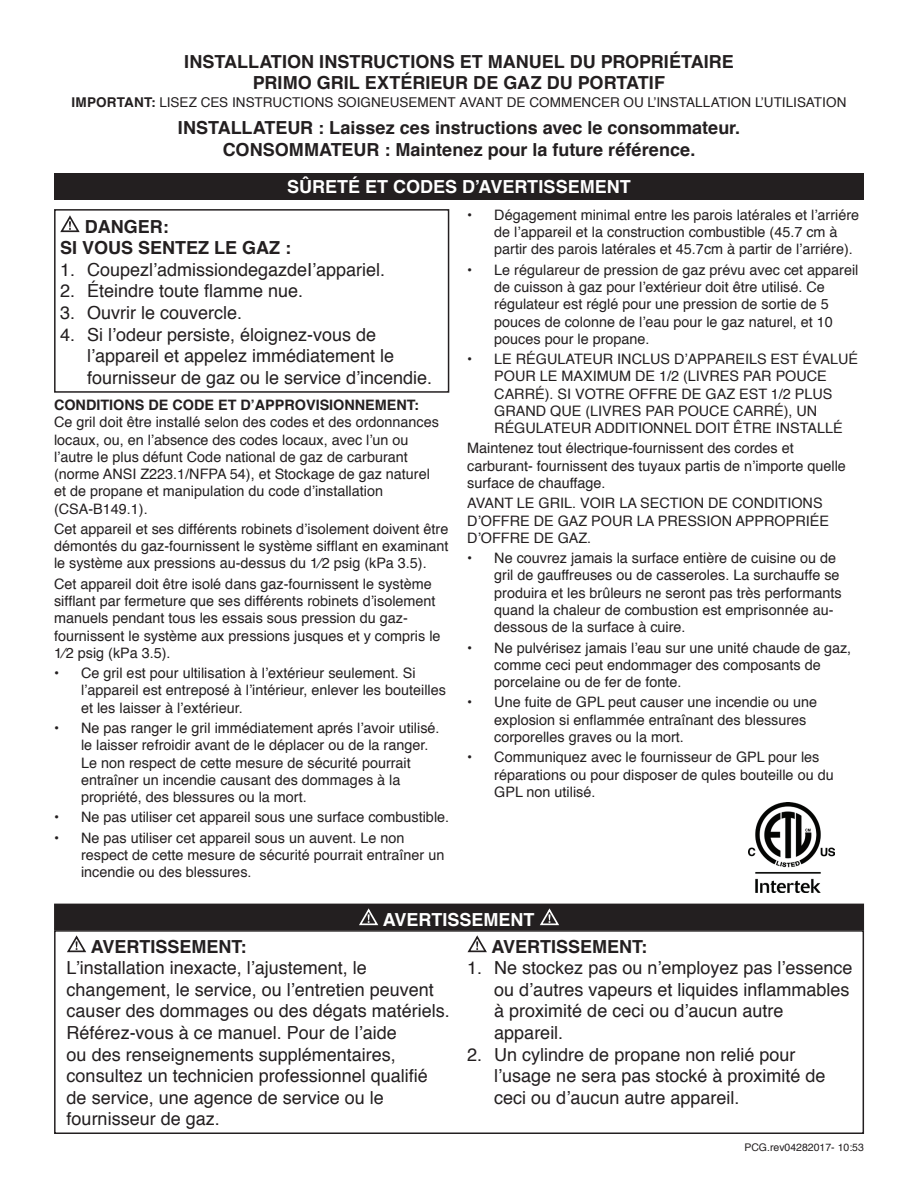
<style>
.page{position:relative;width:918px;height:1188px;background:#fff}
.page>*{position:absolute;margin:0;border:0;box-sizing:border-box;transform-origin:0 0}
.t1{font:18px/21.6px "Helvetica";color:#231f20}
.t2{font:700 18px/21.6px "Helvetica";color:#231f20;text-align:center}
.t3{font:700 18px "Helvetica";color:#fff}
.t4{font:14.4px/17.2px "Helvetica";color:#231f20}
.t5{font:700 14.4px "Helvetica";color:#231f20}
.t6{font:13.5px "Helvetica";color:#231f20}
.t7{font:10.5px "Helvetica";color:#231f20}
.s1{font-weight:700}
</style>
<div class="page">
<svg style="left:67px;top:935px;width:19px;height:18px"></svg>
<svg style="left:467px;top:935px;width:20px;height:18px"></svg>
<div style="left:55px;top:904px;width:808px;height:25px;background:#231f20"></div>
<svg style="left:359px;top:908px;width:19px;height:18px"></svg>
<svg style="left:540px;top:908px;width:19px;height:18px"></svg>
<div style="left:54px;top:904px;width:810px;height:26px;border:2px solid #231f20"></div>
<div style="left:54px;top:930px;width:810px;height:204px;border:2px solid #231f20"></div>
<svg style="left:60px;top:215px;width:20px;height:18px"></svg>
<div style="left:54px;top:209px;width:395px;height:184px;border:2px solid #231f20"></div>
<div style="left:54px;top:174px;width:810px;height:26px;background:#231f20"></div>
<img style="left:749px;top:802px;width:85px;height:90px">
<p class="t2" style="left:184px;top:51px;width:551px">INSTALLATION INSTRUCTIONS ET MANUEL DU PROPRIÉTAIRE<br>PRIMO GRIL EXTÉRIEUR DE GAZ DU PORTATIF</p>
<p class="t6" style="left:72px;top:92px;width:776px"><span class="s1">IMPORTANT:</span> LISEZ CES INSTRUCTIONS SOIGNEUSEMENT AVANT DE COMMENCER OU L’INSTALLATION L’UTILISATION</p>
<p class="t2" style="left:178px;top:117px;width:564px">INSTALLATEUR : Laissez ces instructions avec le consommateur.<br>CONSOMMATEUR : Maintenez pour la future référence.</p>
<p class="t3" style="left:287px;top:172px;width:345px">SÛRETÉ ET CODES D’AVERTISSEMENT</p>
<p class="t2" style="left:60px;top:216px;width:233px;text-align:left;text-indent:25px">DANGER:<br>SI VOUS SENTEZ LE GAZ :</p>
<p class="t1" style="left:60px;top:259px;width:327px">1. Coupezl’admissiondegazdeI’appariel.</p>
<p class="t1" style="left:60px;top:281px;width:245px">2. Éteindre toute flamme nue.</p>
<p class="t1" style="left:60px;top:302px;width:184px">3. Ouvrir le couvercle.</p>
<p class="t1" style="left:87px;top:324px;width:347px;text-indent:-27px">4. Si l’odeur persiste, éloignez-vous de l’appareil et appelez immédiatement le fournisseur de gaz ou le service d’incendie.</p>
<p class="t5" style="left:54px;top:393px;width:366px">CONDITIONS DE CODE ET D’APPROVISIONNEMENT:</p>
<p class="t4" style="left:54px;top:414px;width:386px">Ce gril doit être installé selon des codes et des ordonnances locaux, ou, en l’absence des codes locaux, avec l’un ou l’autre le plus défunt Code national de gaz de carburant (norme ANSI Z223.1/NFPA 54), et Stockage de gaz naturel et de propane et manipulation du code d’installation (CSA-B149.1).</p>
<p class="t4" style="left:54px;top:521px;width:396px;text-align:justify">Cet appareil et ses différents robinets d’isolement doivent être démontés du gaz-fournissent le système sifflant en examinant le système aux pressions au-dessus du 1⁄2 psig (kPa 3.5).</p>
<p class="t4" style="left:54px;top:576px;width:388px">Cet appareil doit être isolé dans gaz-fournissent le système sifflant par fermeture que ses différents robinets d’isolement manuels pendant tous les essais sous pression du gaz&shy;fournissent le système aux pressions jusques et y compris le 1⁄2 psig (kPa 3.5).</p>
<p class="t4" style="left:81px;top:665px;width:366px;text-indent:-27px">• Ce gril est pour ultilisation à l’extérieur seulement. Si l’appareil est entreposé à l’intérieur, enlever les bouteilles et les laisser à l’extérieur.</p>
<p class="t4" style="left:81px;top:720px;width:360px;text-indent:-27px">• Ne pas ranger le gril immédiatement aprés l’avoir utilisé. le laisser refroidir avant de le déplacer ou de la ranger.<br>Le non respect de cette mesure de sécurité pourrait entraîner un incendie causant des dommages à la propriété, des blessures ou la mort.</p>
<p class="t4" style="left:54px;top:809px;width:397px">• Ne pas utiliser cet appareil sous une surface combustible.</p>
<p class="t4" style="left:81px;top:829px;width:365px;text-indent:-27px">• Ne pas utiliser cet appareil sous un auvent. Le non respect de cette mesure de sécurité pourrait entraîner un incendie ou des blessures.</p>
<p class="t4" style="left:494px;top:207px;width:366px;text-indent:-27px">• Dégagement minimal entre les parois latérales et l’arriére de l’appareil et la construction combustible (45.7 cm à partir des parois latérales et 45.7cm à partir de l’arriére).</p>
<p class="t4" style="left:494px;top:261px;width:366px;text-indent:-27px">• Le régulareur de pression de gaz prévu avec cet appareil de cuisson à gaz pour l’extérieur doit être utilisé. Ce régulateur est réglé pour une pression de sortie de 5 pouces de colonne de l’eau pour le gaz naturel, et 10 pouces pour le propane.</p>
<p class="t4" style="left:494px;top:351px;width:365px;text-indent:-27px">• LE RÉGULATEUR INCLUS D’APPAREILS EST ÉVALUÉ POUR LE MAXIMUM DE 1/2 (LIVRES PAR POUCE CARRÉ). SI VOTRE OFFRE DE GAZ EST 1/2 PLUS GRAND QUE (LIVRES PAR POUCE CARRÉ), UN RÉGULATEUR ADDITIONNEL DOIT ÊTRE INSTALLÉ</p>
<p class="t4" style="left:467px;top:440px;width:380px">Maintenez tout électrique-fournissent des cordes et carburant- fournissent des tuyaux partis de n’importe quelle surface de chauffage.</p>
<p class="t4" style="left:467px;top:495px;width:363px">AVANT LE GRIL. VOIR LA SECTION DE CONDITIONS<br>D’OFFRE DE GAZ POUR LA PRESSION APPROPRIÉE<br>D’OFFRE DE GAZ.</p>
<p class="t4" style="left:494px;top:550px;width:349px;text-indent:-27px">• Ne couvrez jamais la surface entière de cuisine ou de gril de gauffreuses ou de casseroles. La surchauffe se produira et les brûleurs ne seront pas très performants quand la chaleur de combustion est emprisonnée au&shy;dessous de la surface à cuire.</p>
<p class="t4" style="left:494px;top:639px;width:358px;text-indent:-27px">• Ne pulvérisez jamais l’eau sur une unité chaude de gaz, comme ceci peut endommager des composants de porcelaine ou de fer de fonte.</p>
<p class="t4" style="left:494px;top:694px;width:324px;text-indent:-27px">• Une fuite de GPL peut causer une incendie ou une explosion si enflammée entraînant des blessures corporelles graves ou la mort.</p>
<p class="t4" style="left:494px;top:749px;width:341px;text-indent:-27px">• Communiquez avec le fournisseur de GPL pour les réparations ou pour disposer de qules bouteille ou du<br>GPL non utilisé.</p>
<p class="t3" style="left:383px;top:905px;width:153px">AVERTISSEMENT</p>
<p class="t2" style="left:91px;top:936px;width:157px">AVERTISSEMENT:</p>
<p class="t1" style="left:67px;top:958px;width:385px">L’installation inexacte, l’ajustement, le changement, le service, ou l’entretien peuvent causer des dommages ou des dégats matériels.<br>Référez-vous à ce manuel. Pour de l’aide<br>ou des renseignements supplémentaires, consultez un technicien professionnel qualifié de service, une agence de service ou le fournisseur de gaz.</p>
<p class="t2" style="left:491px;top:936px;width:157px">AVERTISSEMENT:</p>
<p class="t1" style="left:494px;top:958px;width:360px;text-indent:-27px">1. Ne stockez pas ou n’employez pas l’essence ou d’autres vapeurs et liquides inflammables à proximité de ceci ou d’aucun autre appareil.</p>
<p class="t1" style="left:494px;top:1044px;width:333px;text-indent:-27px">2. Un cylindre de propane non relié pour l’usage ne sera pas stocké à proximité de ceci ou d’aucun autre appareil.</p>
<p class="t7" style="left:744px;top:1140px;width:121px">PCG.rev04282017- 10:53</p>
</div>
